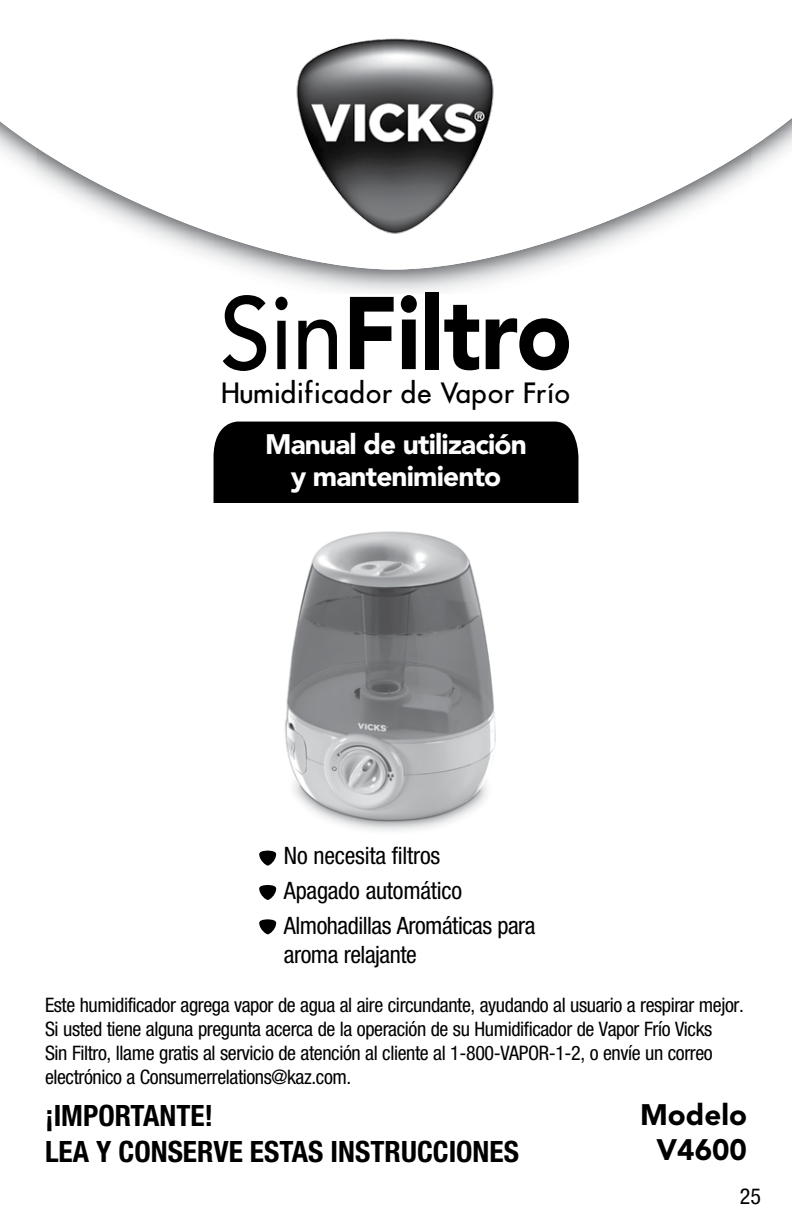
<style>
.page{position:relative;width:792px;height:1224px;background:#fff}
.page>*{position:absolute;margin:0;border:0;box-sizing:border-box;transform-origin:0 0}
.t1{font:900 102px "Avenir";letter-spacing:-.005em;color:#000;scale:.9 1}
.t2{font:700 condensed 29.4px/36px "Helvetica Neue";color:#000}
.t3{font:900 29.4px/35.4px "Avenir";color:#000;text-align:center}
.t4{font:900 28px/32px "Avenir";letter-spacing:-.03em;color:#fff;text-align:center}
.t5{font:500 27.4px "Futura";color:#000}
.t6{font:condensed 24px/34.8px "Helvetica Neue";letter-spacing:-.02em;color:#000}
.t7{font:condensed 22px "Helvetica Neue";color:#000}
.t8{font:condensed 20px/24px "Helvetica Neue";letter-spacing:-.02em;color:#000}
.s1{font-weight:500}
</style>
<div class="page">
<img style="left:285px;top:531px;width:211px;height:300px">
<svg style="left:0;top:118px;width:792px;height:139px"></svg>
<div style="left:214px;top:422px;width:364px;height:81px;background:#000"></div>
<img style="left:211px;top:38px;width:369px;height:256px">
<svg style="left:259px;top:851px;width:18px;height:15px"></svg>
<svg style="left:259px;top:885px;width:18px;height:15px"></svg>
<svg style="left:259px;top:919px;width:18px;height:15px"></svg>
<h1 class="t1" style="left:220px;top:272px;width:393px"><span class="s1">Sin</span>Filtro</h1>
<h3 class="t5" style="left:221px;top:375px;width:351px">Humidificador de Vapor Frío</h3>
<h3 class="t4" style="left:265px;top:428px;width:263px">Manual de utilización y mantenimiento</h3>
<p class="t6" style="left:284px;top:838px;width:253px">No necesita filtros<br>Apagado automático<br>Almohadillas Aromáticas para</p>
<p class="t6" style="left:284px;top:937px;width:134px">aroma relajante</p>
<p class="t8" style="left:45px;top:992px;width:700px">Este humidificador agrega vapor de agua al aire circundante, ayudando al usuario a respirar mejor.<br>Si usted tiene alguna pregunta acerca de la operación de su Humidificador de Vapor Frío Vicks<br>Sin Filtro, llame gratis al servicio de atención al cliente al 1-800-VAPOR-1-2, o envíe un correo electrónico a Consumerrelations@kaz.com.</p>
<h2 class="t2" style="left:45px;top:1097px;width:475px">¡IMPORTANTE!<br>LEA Y CONSERVE ESTAS INSTRUCCIONES</h2>
<h2 class="t3" style="left:640px;top:1097px;width:108px">Modelo<br>V4600</h2>
<p class="t7" style="left:740px;top:1184px;width:23px">25</p>
</div>
